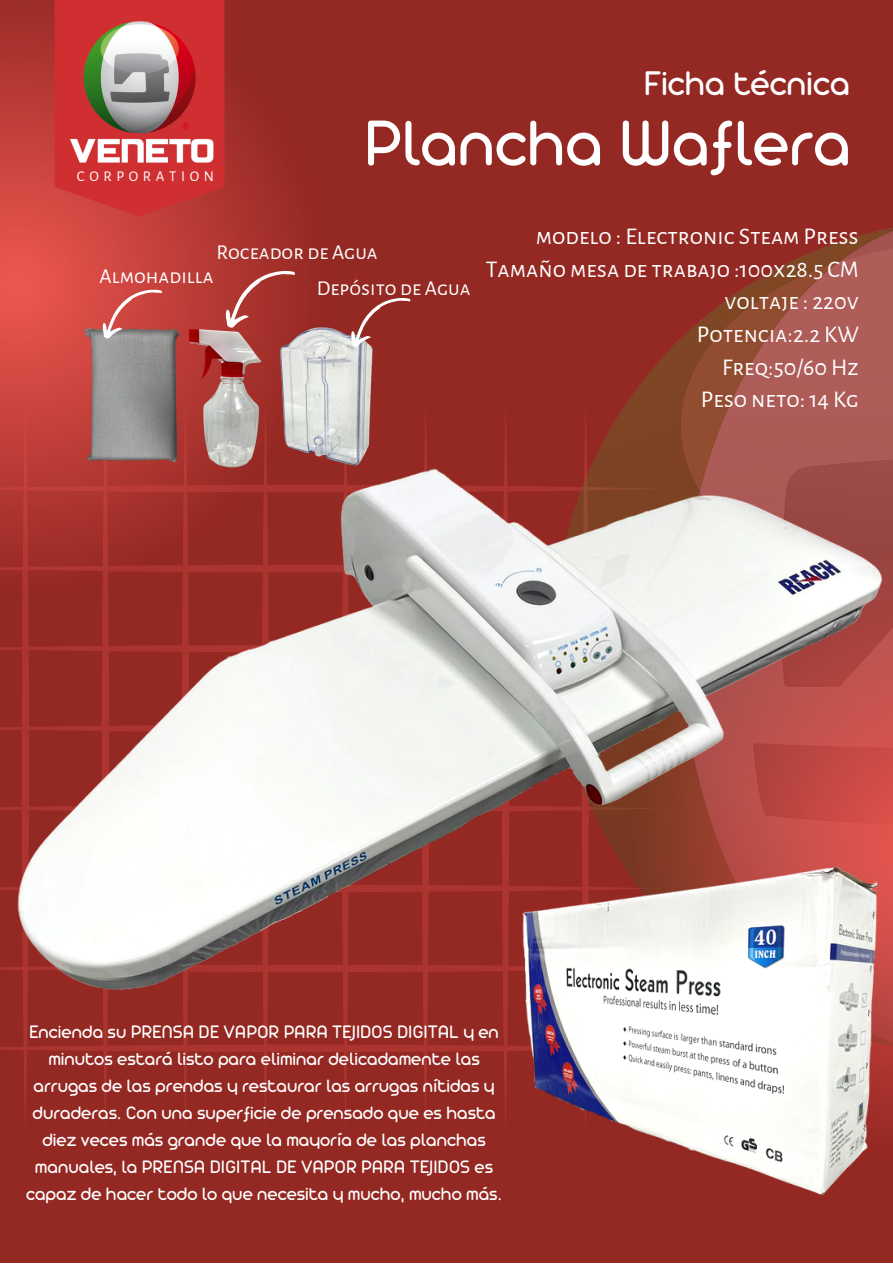
<style>
.page{position:relative;width:893px;height:1264px;background:#fff}
.page>*{position:absolute;margin:0;border:0;box-sizing:border-box;transform-origin:0 0}
.t1{font:69.45px "Arista Pro";color:#fff}
.t2{font:36.9px "Arista Pro";color:#fff}
.t3{font:24px/32.5px "Alegreya Sans SC";color:#fff;text-align:right}
.t4{font:21.15px "Alegreya Sans SC";color:#fff}
.t5{font:19.5px/27px "Arista Pro";color:#fff;text-align:center}
.t6{font:14.85px "Alegreya Sans SC";letter-spacing:.31em;color:#fff}
</style>
<div class="page">
<div style="left:0;top:0;width:892px;height:1262px;background:#942823"></div>
<svg style="left:0;top:647px;width:506px;height:477px"></svg>
<img style="left:407px;top:228px;width:485px;height:846px">
<svg style="left:0;top:0;width:289px;height:570px"></svg>
<svg style="left:55px;top:0;width:169px;height:216px;background:#cd3132"></svg>
<img style="left:72px;top:8px;width:134px;height:126px">
<img style="left:63px;top:134px;width:154px;height:33px">
<img style="left:16px;top:412px;width:876px;height:597px">
<img style="left:70px;top:311px;width:118px;height:159px">
<img style="left:184px;top:321px;width:86px;height:158px">
<img style="left:277px;top:327px;width:100px;height:143px">
<svg style="left:343px;top:285px;width:68px;height:66px"></svg>
<svg style="left:217px;top:256px;width:79px;height:77px"></svg>
<svg style="left:95px;top:277px;width:68px;height:66px;background:#c6615d"></svg>
<img style="left:506px;top:858px;width:386px;height:338px">
<p class="t6" style="left:77px;top:169px;width:138px">CORPORATION</p>
<h2 class="t2" style="left:643px;top:71px;width:208px">Ficha técnica</h2>
<h1 class="t1" style="left:363px;top:121px;width:489px">Plancha Waflera</h1>
<p class="t4" style="left:216px;top:242px;width:163px">Roceador de Agua</p>
<p class="t4" style="left:100px;top:266px;width:115px">Almohadilla</p>
<p class="t4" style="left:317px;top:277px;width:155px">Depósito de Agua</p>
<p class="t3" style="left:486px;top:220px;width:374px">modelo : Electronic Steam Press<br>Tamaño mesa de trabajo :100x28.5 CM voltaje : 220v<br>Potencia:2.2 KW<br>Freq:50/60 Hz<br>Peso neto: 14 Kg</p>
<p class="t5" style="left:26px;top:1020px;width:477px">Encienda su PRENSA DE VAPOR PARA TEJIDOS DIGITAL y en minutos estará listo para eliminar delicadamente las arrugas de las prendas y restaurar las arrugas nítidas y duraderas. Con una superficie de prensado que es hasta diez veces más grande que la mayoría de las planchas manuales, la PRENSA DIGITAL DE VAPOR PARA TEJIDOS es capaz de hacer todo lo que necesita y mucho, mucho más.</p>
</div>
